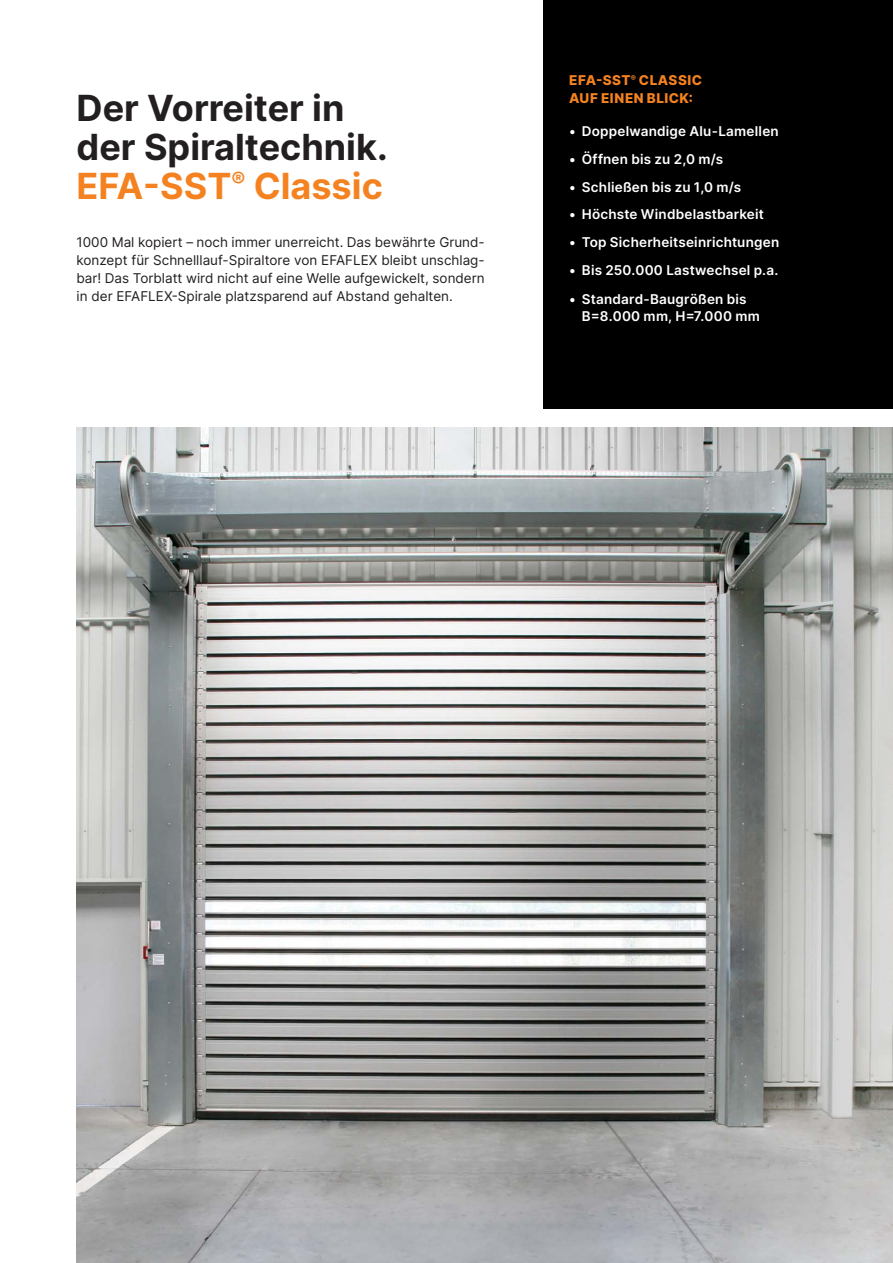
<style>
.page{position:relative;width:893px;height:1263px;background:#fff}
.page>*{position:absolute;margin:0;border:0;box-sizing:border-box;transform-origin:0 0}
.t1{font:700 36px/39px "Inter";color:#231f20}
.t2{font:13.5px/18px "Inter";color:#231f20;text-align:justify}
.t3{font:600 13.5px/16.5px "Inter";letter-spacing:.015em;color:#fff}
.t4{font:800 13.5px/18px "Inter";letter-spacing:.035em;color:#f58220}
.s1{color:#f58220}
</style>
<div class="page">
<div style="left:544px;top:0;width:349px;height:409px;background:#000"></div>
<img style="left:77px;top:427px;width:816px;height:836px">
<h1 class="t1" style="left:77px;top:88px;width:313px">Der Vorreiter in der Spiraltechnik.<br><span class="s1">EFA-SST</span><sup>®</sup> <span class="s1">Classic</span></h1>
<p class="t2" style="left:77px;top:233px;width:410px">1000 Mal kopiert – noch immer unerreicht. Das bewährte Grund&shy;konzept für Schnelllauf-Spiraltore von EFAFLEX bleibt unschlag&shy;bar! Das Torblatt wird nicht auf eine Welle aufgewickelt, sondern in der EFAFLEX-Spirale platzsparend auf Abstand gehalten.</p>
<p class="t4" style="left:569px;top:71px;width:135px">EFA-SST<sup>®</sup> CLASSIC<br>AUF EINEN BLICK:</p>
<p class="t3" style="left:569px;top:123px;width:211px">• Doppelwandige Alu-Lamellen</p>
<p class="t3" style="left:569px;top:150px;width:156px">• Öffnen bis zu 2,0 m/s</p>
<p class="t3" style="left:569px;top:178px;width:174px">• Schließen bis zu 1,0 m/s</p>
<p class="t3" style="left:569px;top:206px;width:196px">• Höchste Windbelastbarkeit</p>
<p class="t3" style="left:569px;top:234px;width:212px">• Top Sicherheitseinrichtungen</p>
<p class="t3" style="left:569px;top:261px;width:211px">• Bis 250.000 Lastwechsel p.a.</p>
<p class="t3" style="left:582px;top:291px;width:180px;text-indent:-13px">• Standard-Baugrößen bis<br>B=8.000 mm, H=7.000 mm</p>
</div>
